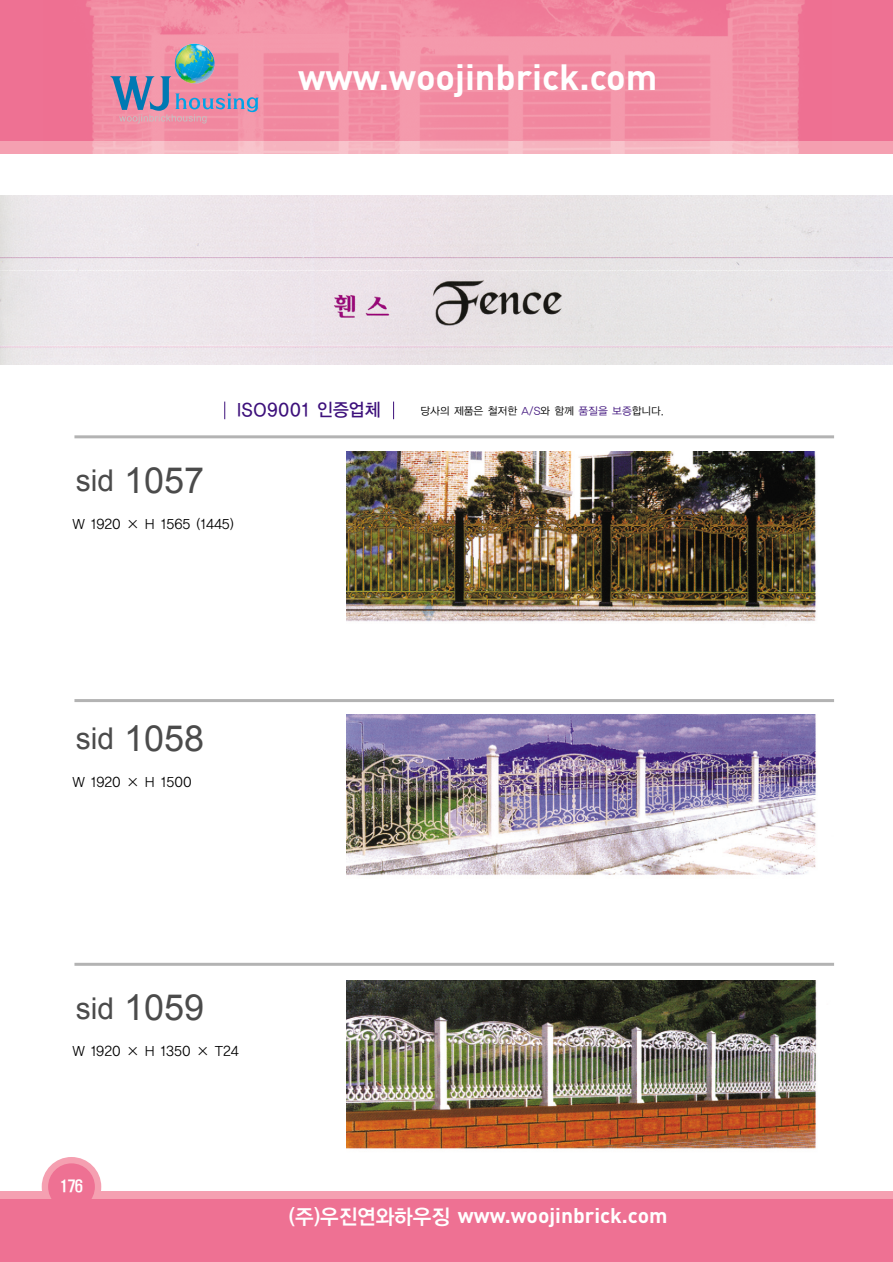
<style>
.page{position:relative;width:893px;height:1262px;background:#fff}
.page>*{position:absolute;margin:0;border:0;box-sizing:border-box;transform-origin:0 0}
.t1{font:36px "Arial";color:#4b4b4b}
.t2{font:700 36px "DIN";color:#fff}
.t3{font:700 21px "DIN";color:#fff}
.t4{font:18px "YGO13";letter-spacing:-.03em;color:#3d107b;scale:.95 1}
.t5{font:500 15px "HY Head Line";color:#fff;scale:.95 1}
.t6{font:13.5px "YGO12";letter-spacing:-.055em;color:#000}
.t7{font:10.5px "YGO12";letter-spacing:-.07em;color:#000}
.s1{color:#3d107b}
.s2{font-size:30px}
.s3{font-family:"YGO14";font-weight:400}
</style>
<div class="page">
<img style="left:43px;top:140px;width:788px;height:13px">
<div style="left:0;top:196px;width:892px;height:169px;background:#eae5e8"></div>
<img style="left:346px;top:451px;width:470px;height:171px">
<img style="left:346px;top:714px;width:470px;height:162px">
<img style="left:346px;top:980px;width:471px;height:169px">
<div style="left:0;top:1191px;width:892px;height:71px;background:#f5a0b1"></div>
<div style="left:42px;top:1157px;width:59px;height:59px;background:#f5a0b1;border-radius:50%"></div>
<div style="left:48px;top:1163px;width:47px;height:47px;background:#ee7193;border-radius:50%"></div>
<div style="left:0;top:1199px;width:892px;height:63px;background:#ee7193"></div>
<div style="left:0;top:0;width:892px;height:140px;background:#ee7193"></div>
<img style="left:86px;top:0;width:719px;height:140px">
<svg style="left:110px;top:76px;width:149px;height:47px;background:#c08eab"></svg>
<img style="left:174px;top:43px;width:41px;height:41px">
<hr style="left:74px;top:435px;width:760px;height:3px;background:#b3b3b3">
<hr style="left:74px;top:699px;width:760px;height:3px;background:#b3b3b3">
<hr style="left:74px;top:962px;width:760px;height:3px;background:#b3b3b3">
<svg style="left:224px;top:401px;width:1px;height:18px"></svg>
<svg style="left:393px;top:401px;width:1px;height:18px"></svg>
<h1 class="t2" style="left:298px;top:64px;width:361px">www.woojinbrick.com</h1>
<h3 class="t4" style="left:236px;top:401px;width:154px">ISO9001 인증업체</h3>
<p class="t7" style="left:420px;top:405px;width:245px">당사의 제품은 철저한 <span class="s1">A/S</span>와 함께 <span class="s1">품질을 보증</span>합니다.</p>
<h1 class="t1" style="left:76px;top:460px;width:130px"><span class="s2">sid</span> 1057</h1>
<p class="t6" style="left:72px;top:518px;width:164px">W 1920 × H 1565 (1445)</p>
<h1 class="t1" style="left:76px;top:718px;width:130px"><span class="s2">sid</span> 1058</h1>
<p class="t6" style="left:72px;top:776px;width:122px">W 1920 × H 1500</p>
<h1 class="t1" style="left:76px;top:987px;width:130px"><span class="s2">sid</span> 1059</h1>
<p class="t6" style="left:72px;top:1045px;width:169px">W 1920 × H 1350 × T24</p>
<p class="t5" style="left:60px;top:1180px;width:26px">176</p>
<h2 class="t3" style="left:288px;top:1207px;width:381px"><span class="s3">(주)우진연와하우징</span> www.woojinbrick.com</h2>
</div>
